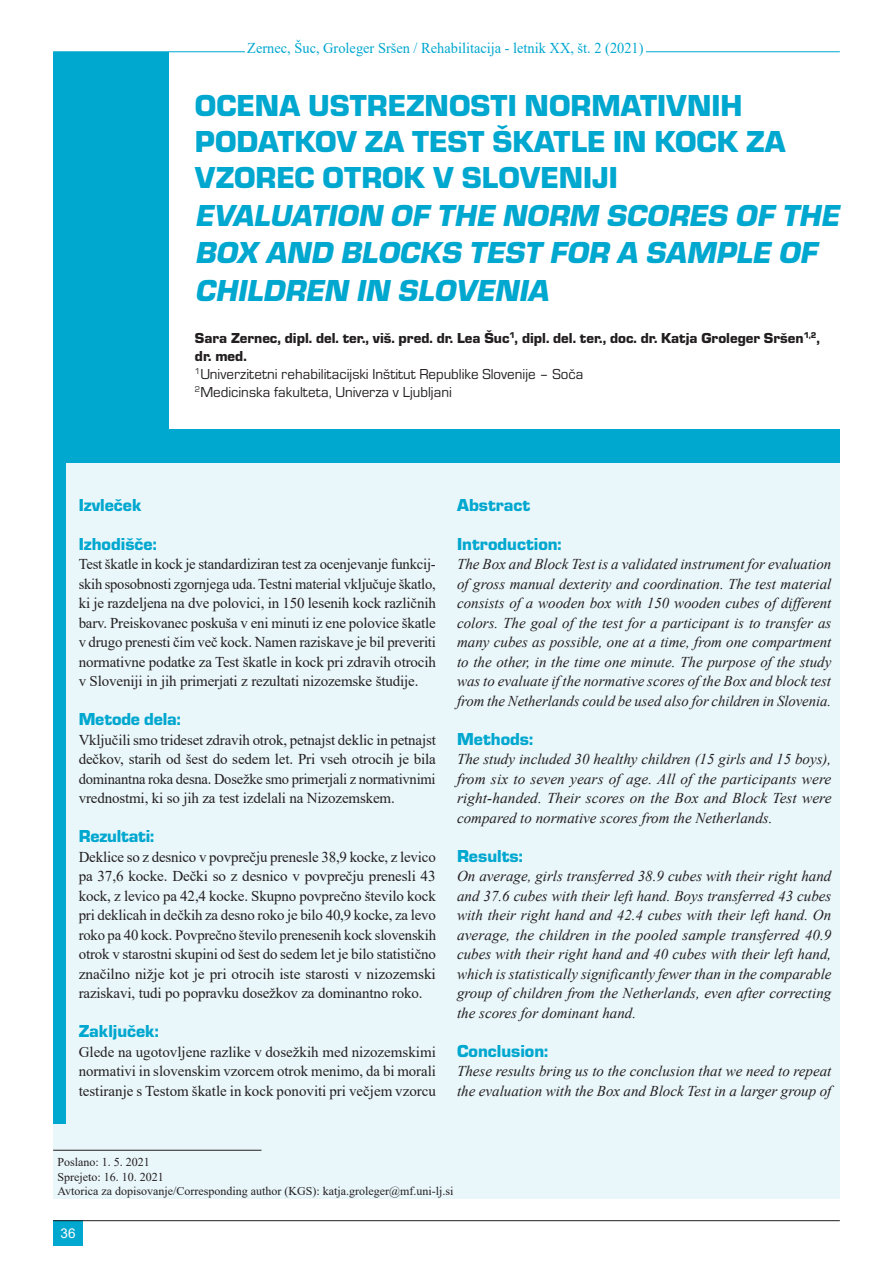
<style>
.page{position:relative;width:893px;height:1263px;background:#fff}
.page>*{position:absolute;margin:0;border:0;box-sizing:border-box;transform-origin:0 0}
.t1{font:31.5px/36px "Eurostile TEE Blac";color:#00a7cf}
.t2{font:italic 31.5px/37.5px "Eurostile TEE Blac";color:#00a7cf}
.t3{font:18px/39px "Eurostile TEE Blac";color:#00a7cf}
.t4{font:15px/19.5px "Times New Roman";letter-spacing:-.01em;color:#231f20;text-align:justify}
.t5{font:italic 15px/19.5px "Times New Roman";color:#231f20;text-align:justify}
.t6{font:15px/18px "Eurostile TEE";color:#231f20}
.t7{font:15px/18px "Eurostile TEE Blac";color:#231f20}
.t8{font:15px "Times New Roman";color:#00a7cf;scale:.96 1}
.t9{font:13.5px "Arial";color:#fff}
.t10{font:12px/14.4px "Times New Roman";color:#231f20}
</style>
<div class="page">
<div style="left:53px;top:1124px;width:787px;height:75px;background:#e9f6fa"></div>
<div style="left:53px;top:52px;width:787px;height:1072px;background:#00a7cf"></div>
<div style="left:169px;top:52px;width:671px;height:376px;background:#fff"></div>
<hr style="left:53px;top:1150px;width:208px;height:1px;background:#231f20">
<div style="left:66px;top:463px;width:391px;height:661px;background:#e9f6fa"></div>
<div style="left:457px;top:463px;width:383px;height:661px;background:#e9f6fa"></div>
<hr style="left:53px;top:52px;width:787px;height:1px;background:#00a7cf">
<div style="left:245px;top:36px;width:400px;height:24px;background:#fff"></div>
<div style="left:53px;top:1220px;width:30px;height:26px;background:#00a7cf"></div>
<hr style="left:53px;top:1220px;width:787px;height:1px;background:#231f20">
<p class="t8" style="left:247px;top:37px;width:414px">Zernec, Šuc, Groleger Sršen / Rehabilitacija - letnik XX, št. 2 (2021)</p>
<h1 class="t1" style="left:195px;top:88px;width:592px">OCENA USTREZNOSTI NORMATIVNIH<br>PODATKOV ZA TEST ŠKATLE IN KOCK ZA<br>VZOREC OTROK V SLOVENIJI</h1>
<h1 class="t2" style="left:195px;top:197px;width:652px">EVALUATION OF THE NORM SCORES OF THE<br>BOX AND BLOCKS TEST FOR A SAMPLE OF<br>CHILDREN IN SLOVENIA</h1>
<p class="t7" style="left:195px;top:329px;width:627px">Sara Zernec, dipl. del. ter., viš. pred. dr. Lea Šuc<sup>1</sup>, dipl. del. ter., doc. dr. Katja Groleger Sršen<sup>1,2</sup>, dr. med.</p>
<p class="t6" style="left:195px;top:365px;width:390px"><sup>1</sup>Univerzitetni rehabilitacijski Inštitut Republike Slovenije – Soča<br><sup>2</sup>Medicinska fakulteta, Univerza v Ljubljani</p>
<p class="t3" style="left:79px;top:485px;width:80px">Izvleček<br>Izhodišče:</p>
<p class="t4" style="left:79px;top:554px;width:359px">Test škatle in kock je standardiziran test za ocenjevanje funkcij&shy;skih sposobnosti zgornjega uda. Testni material vključuje škatlo, ki je razdeljena na dve polovici, in 150 lesenih kock različnih barv. Preiskovanec poskuša v eni minuti iz ene polovice škatle v drugo prenesti čim več kock. Namen raziskave je bil preveriti normativne podatke za Test škatle in kock pri zdravih otrocih v Sloveniji in jih primerjati z rezultati nizozemske študije.</p>
<p class="t3" style="left:79px;top:700px;width:104px">Metode dela:</p>
<p class="t4" style="left:79px;top:729px;width:359px">Vključili smo trideset zdravih otrok, petnajst deklic in petnajst dečkov, starih od šest do sedem let. Pri vseh otrocih je bila dominantna roka desna. Dosežke smo primerjali z normativnimi vrednostmi, ki so jih za test izdelali na Nizozemskem.</p>
<p class="t3" style="left:79px;top:817px;width:77px">Rezultati:</p>
<p class="t4" style="left:79px;top:846px;width:359px">Deklice so z desnico v povprečju prenesle 38,9 kocke, z levico pa 37,6 kocke. Dečki so z desnico v povprečju prenesli 43 kock, z levico pa 42,4 kocke. Skupno povprečno število kock pri deklicah in dečkih za desno roko je bilo 40,9 kocke, za levo roko pa 40 kock. Povprečno število prenesenih kock slovenskih otrok v starostni skupini od šest do sedem let je bilo statistično značilno nižje kot je pri otrocih iste starosti v nizozemski raziskavi, tudi po popravku dosežkov za dominantno roko.</p>
<p class="t3" style="left:79px;top:1012px;width:82px">Zaključek:</p>
<p class="t4" style="left:79px;top:1041px;width:359px">Glede na ugotovljene razlike v dosežkih med nizozemskimi normativi in slovenskim vzorcem otrok menimo, da bi morali testiranje s Testom škatle in kock ponoviti pri večjem vzorcu</p>
<p class="t3" style="left:457px;top:485px;width:106px">Abstract<br>Introduction:</p>
<p class="t5" style="left:457px;top:554px;width:376px">The Box and Block Test is a validated instrument for evaluation of gross manual dexterity and coordination. The test material consists of a wooden box with 150 wooden cubes of different colors. The goal of the test for a participant is to transfer as many cubes as possible, one at a time, from one compartment to the other, in the time one minute. The purpose of the study was to evaluate if the normative scores of the Box and block test from the Netherlands could be used also for children in Slovenia.</p>
<p class="t3" style="left:457px;top:719px;width:78px">Methods:</p>
<p class="t5" style="left:457px;top:749px;width:376px">The study included 30 healthy children (15 girls and 15 boys), from six to seven years of age. All of the participants were right-handed. Their scores on the Box and Block Test were compared to normative scores from the Netherlands.</p>
<p class="t3" style="left:457px;top:836px;width:67px">Results:</p>
<p class="t5" style="left:457px;top:866px;width:376px">On average, girls transferred 38.9 cubes with their right hand and 37.6 cubes with their left hand. Boys transferred 43 cubes with their right hand and 42.4 cubes with their left hand. On average, the children in the pooled sample transferred 40.9 cubes with their right hand and 40 cubes with their left hand, which is statistically significantly fewer than in the comparable group of children from the Netherlands, even after correcting the scores for dominant hand.</p>
<p class="t3" style="left:457px;top:1031px;width:93px">Conclusion:</p>
<p class="t5" style="left:457px;top:1061px;width:376px">These results bring us to the conclusion that we need to repeat the evaluation with the Box and Block Test in a larger group of</p>
<p class="t10" style="left:57px;top:1154px;width:398px">Poslano: 1. 5. 2021<br>Sprejeto: 16. 10. 2021<br>Avtorica za dopisovanje/Corresponding author (KGS): katja.groleger@mf.uni-lj.si</p>
<p class="t9" style="left:61px;top:1224px;width:17px">36</p>
</div>
